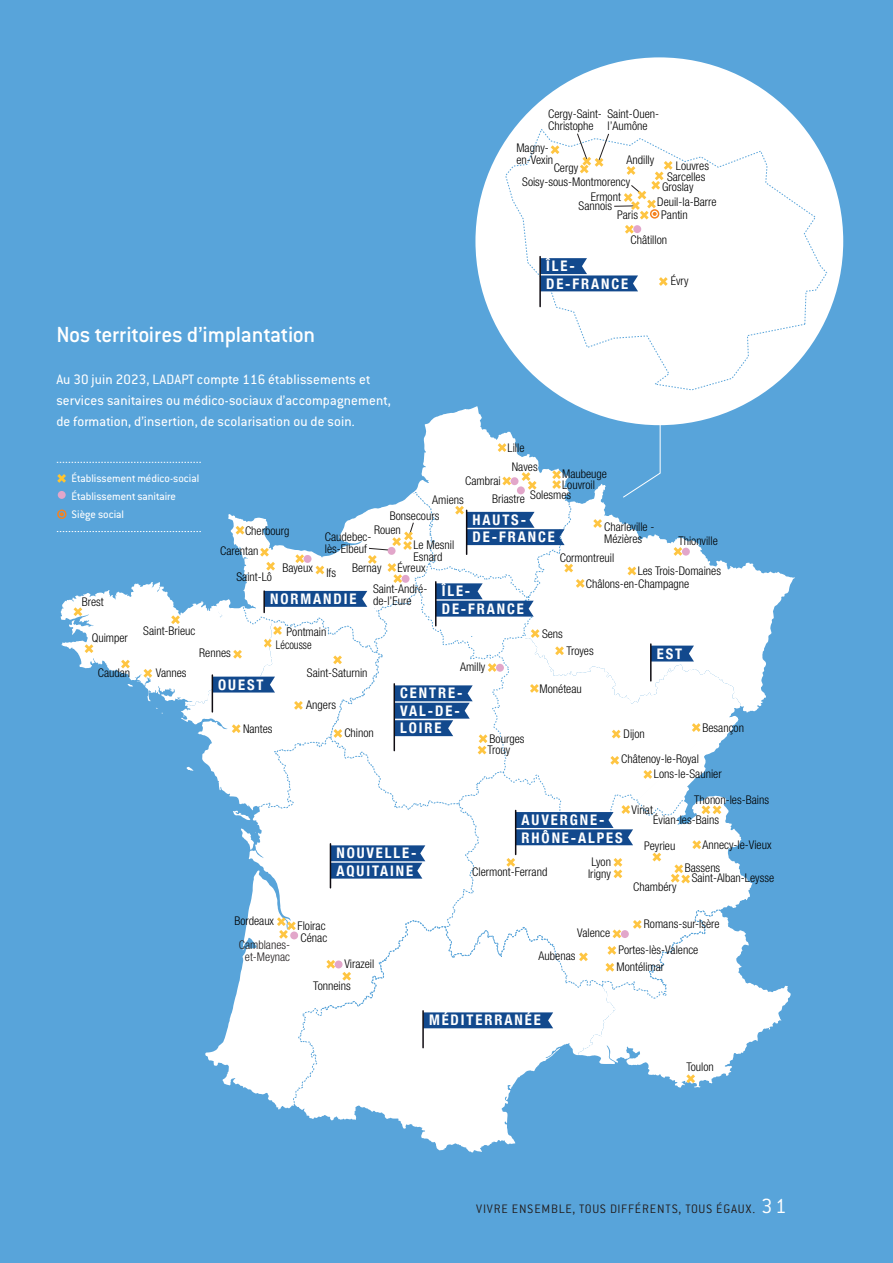
<style>
.page{position:relative;width:893px;height:1263px;background:#fff}
.page>*{position:absolute;margin:0;border:0;box-sizing:border-box;transform-origin:0 0}
.t1{font:500 24px "Conduit ITC Std";letter-spacing:-.015em;color:#fff}
.t2{font:300 22.5px "Conduit ITC Std";color:#fff}
.t3{font:15px/21px "Conduit ITC Std";letter-spacing:.01em;color:#fff}
.t4{font:700 condensed 14.55px/17.5px "Helvetica Neue";letter-spacing:.13em;color:#fff}
.t5{font:300 13.5px "Conduit ITC Std";letter-spacing:.06em;color:#231f20}
.t6{font:300 condensed 12px/12px "Helvetica Neue";color:#000}
.t7{font:12px "Conduit ITC Std";color:#fff}
.t8{font:300 condensed 12px/12px "Helvetica Neue";color:#231f20;text-align:center}
.t9{font:300 condensed 12px "Helvetica Neue";color:#000;scale:.89 1}
</style>
<div class="page">
<div style="left:1px;top:1px;width:891px;height:1261px;background:#58a4da"></div>
<div style="left:475px;top:57px;width:368px;height:368px;background:#fff;border-radius:50%"></div>
<svg style="left:505px;top:128px;width:323px;height:263px"></svg>
<svg style="left:721px;top:560px;width:74px;height:153px;fill:#fff"></svg>
<svg style="left:205px;top:883px;width:88px;height:227px"></svg>
<svg style="left:296px;top:1106px;width:220px;height:46px"></svg>
<svg style="left:721px;top:829px;width:31px;height:79px;fill:#fff"></svg>
<svg style="left:721px;top:633px;width:23px;height:196px"></svg>
<div style="left:258px;top:883px;width:186px;height:127px;background:#fff"></div>
<svg style="left:293px;top:920px;width:285px;height:186px;background:#f0f7fb"></svg>
<div style="left:444px;top:883px;width:277px;height:107px;background:#fff"></div>
<svg style="left:578px;top:908px;width:213px;height:180px"></svg>
<svg style="left:277px;top:917px;width:19px;height:22px"></svg>
<div style="left:290px;top:931px;width:8px;height:8px;background:#e2a6ca;border-radius:50%"></div>
<div style="left:335px;top:960px;width:8px;height:8px;background:#e2a6ca;border-radius:50%"></div>
<svg style="left:326px;top:960px;width:9px;height:9px"></svg>
<svg style="left:342px;top:972px;width:9px;height:9px"></svg>
<div style="left:633px;top:225px;width:8px;height:8px;background:#e2a6ca;border-radius:50%"></div>
<svg style="left:625px;top:225px;width:9px;height:9px"></svg>
<svg style="left:659px;top:277px;width:9px;height:9px"></svg>
<svg style="left:577px;top:133px;width:96px;height:86px"></svg>
<svg style="left:551px;top:145px;width:8px;height:9px"></svg>
<svg style="left:541px;top:258px;width:97px;height:33px"></svg>
<hr style="left:539px;top:257px;width:2px;height:50px;background:#0f0b11">
<hr style="left:330px;top:844px;width:1px;height:44px;background:#0f0b11">
<svg style="left:424px;top:1012px;width:129px;height:16px;background:#1c5091"></svg>
<hr style="left:422px;top:1011px;width:2px;height:37px;background:#0f0b11">
<svg style="left:57px;top:401px;width:664px;height:482px"></svg>
<p class="t6" style="left:548px;top:107px;width:55px">Cergy-Saint-<br>Christophe</p>
<p class="t6" style="left:554px;top:162px;width:26px">Cergy</p>
<p class="t6" style="left:607px;top:107px;width:53px">Saint-Ouen&shy;l’Aumône</p>
<p class="t6" style="left:516px;top:142px;width:38px">Magny&shy;en-Vexin</p>
<p class="t6" style="left:626px;top:154px;width:29px">Andilly</p>
<p class="t6" style="left:676px;top:160px;width:35px">Louvres</p>
<p class="t6" style="left:662px;top:171px;width:45px;line-height:10.4px;text-indent:5px">Sarcelles<br>Groslay</p>
<p class="t6" style="left:522px;top:175px;width:109px">Soisy-sous-Montmorency</p>
<p class="t6" style="left:579px;top:192px;width:44px;line-height:9px;text-indent:12px">Ermont<br>Sannois</p>
<p class="t6" style="left:657px;top:196px;width:61px">Deuil-la-Barre</p>
<p class="t6" style="left:617px;top:208px;width:23px">Paris</p>
<p class="t6" style="left:661px;top:208px;width:28px">Pantin</p>
<p class="t6" style="left:631px;top:234px;width:38px">Châtillon</p>
<p class="t1" style="left:56px;top:320px;width:260px">Nos territoires d’implantation</p>
<p class="t3" style="left:56px;top:368px;width:336px">Au 30 juin 2023, LADAPT compte 116 établissements et services sanitaires ou médico-sociaux d’accompagnement, de formation, d’insertion, de scolarisation ou de soin.</p>
<p class="t4" style="left:546px;top:256px;width:84px">ÎLE-<br>DE-FRANCE</p>
<p class="t6" style="left:671px;top:274px;width:19px">Évry</p>
<p class="t7" style="left:72px;top:470px;width:129px">Établissement médico-social</p>
<p class="t7" style="left:72px;top:488px;width:106px">Établissement sanitaire</p>
<p class="t7" style="left:72px;top:506px;width:54px">Siège social</p>
<p class="t6" style="left:82px;top:596px;width:23px">Brest</p>
<p class="t6" style="left:508px;top:441px;width:18px">Lille</p>
<p class="t6" style="left:492px;top:472px;width:80px;line-height:15.9px;text-indent:-27px">Cambrai<br>Briastre Solesmes</p>
<p class="t6" style="left:512px;top:460px;width:27px">Naves</p>
<p class="t6" style="left:562px;top:468px;width:46px;line-height:10.8px">Maubeuge<br>Louvroil</p>
<p class="t6" style="left:432px;top:493px;width:33px">Amiens</p>
<p class="t6" style="left:374px;top:508px;width:67px;line-height:14.4px;text-indent:16px">Bonsecours<br>Rouen</p>
<p class="t4" style="left:473px;top:510px;width:84px">HAUTS-<br>DE-FRANCE</p>
<p class="t6" style="left:604px;top:521px;width:52px">Charleville -<br>Mézières</p>
<p class="t6" style="left:245px;top:524px;width:46px">Cherbourg</p>
<p class="t6" style="left:237px;top:570px;width:37px">Saint-Lô</p>
<p class="t6" style="left:325px;top:530px;width:48px">Caudebec&shy;lès-Elbeuf</p>
<p class="t6" style="left:413px;top:539px;width:42px">Le Mesnil<br>Esnard</p>
<p class="t6" style="left:678px;top:535px;width:41px">Thionville</p>
<p class="t6" style="left:638px;top:565px;width:85px">Les Trois-Domaines</p>
<p class="t6" style="left:220px;top:545px;width:40px">Carentan</p>
<p class="t6" style="left:586px;top:545px;width:105px;line-height:25.7px;text-indent:-26px">Cormontreuil<br>Châlons-en-Champagne</p>
<p class="t6" style="left:282px;top:561px;width:32px">Bayeux</p>
<p class="t6" style="left:373px;top:557px;width:56px;line-height:20.7px;text-align:right">Évreux<br>Saint-André-</p>
<p class="t6" style="left:373px;top:594px;width:40px">de-l’Eure</p>
<p class="t6" style="left:352px;top:562px;width:31px">Bernay</p>
<p class="t6" style="left:326px;top:567px;width:11px">Ifs</p>
<p class="t4" style="left:442px;top:581px;width:84px">ÎLE-<br>DE-FRANCE</p>
<p class="t4" style="left:270px;top:589px;width:88px">NORMANDIE</p>
<p class="t6" style="left:92px;top:632px;width:38px">Quimper</p>
<p class="t6" style="left:143px;top:625px;width:54px">Saint-Brieuc</p>
<p class="t6" style="left:199px;top:647px;width:33px">Rennes</p>
<p class="t6" style="left:287px;top:625px;width:41px">Pontmain</p>
<p class="t9" style="left:276px;top:637px;width:41px">Lécousse</p>
<p class="t6" style="left:542px;top:627px;width:22px">Sens</p>
<p class="t6" style="left:567px;top:645px;width:29px">Troyes</p>
<p class="t4" style="left:657px;top:644px;width:27px">EST</p>
<p class="t6" style="left:98px;top:667px;width:34px">Caudan</p>
<p class="t6" style="left:156px;top:667px;width:32px">Vannes</p>
<p class="t6" style="left:307px;top:666px;width:62px">Saint-Saturnin</p>
<p class="t4" style="left:218px;top:675px;width:47px">OUEST</p>
<p class="t6" style="left:243px;top:722px;width:31px">Nantes</p>
<p class="t6" style="left:306px;top:699px;width:31px">Angers</p>
<p class="t6" style="left:344px;top:727px;width:31px">Chinon</p>
<p class="t6" style="left:460px;top:661px;width:27px">Amilly</p>
<p class="t4" style="left:400px;top:683px;width:64px">CENTRE-<br>VAL-DE-<br>LOIRE</p>
<p class="t6" style="left:488px;top:733px;width:38px;line-height:10.9px">Bourges<br>Trouy</p>
<p class="t6" style="left:540px;top:682px;width:44px">Monéteau</p>
<p class="t6" style="left:624px;top:727px;width:23px">Dijon</p>
<p class="t6" style="left:702px;top:721px;width:43px">Besançon</p>
<p class="t6" style="left:621px;top:753px;width:79px">Châtenoy-le-Royal</p>
<p class="t6" style="left:654px;top:768px;width:69px">Lons-le-Saunier</p>
<p class="t4" style="left:336px;top:843px;width:82px">NOUVELLE-<br>AQUITAINE</p>
<p class="t6" style="left:234px;top:914px;width:41px">Bordeaux</p>
<p class="t8" style="left:239px;top:938px;width:53px">Camblanes&shy;et-Meynac</p>
<p class="t6" style="left:298px;top:919px;width:29px">Floirac</p>
<p class="t6" style="left:313px;top:953px;width:62px;line-height:21.8px;text-indent:31px">Virazeil<br>Tonneins</p>
<p class="t6" style="left:301px;top:932px;width:28px">Cénac</p>
<p class="t4" style="left:522px;top:810px;width:103px">AUVERGNE-<br>RHÔNE-ALPES</p>
<p class="t6" style="left:694px;top:793px;width:76px">Thonon-les-Bains</p>
<p class="t6" style="left:632px;top:803px;width:23px">Viriat</p>
<p class="t6" style="left:702px;top:807px;width:71px;line-height:24.9px;text-indent:-49px">Évian-les-Bains<br>Annecy-le-Vieux</p>
<p class="t6" style="left:644px;top:839px;width:33px">Peyrieu</p>
<p class="t6" style="left:472px;top:866px;width:77px">Clermont-Ferrand</p>
<p class="t6" style="left:591px;top:856px;width:21px">Lyon</p>
<p class="t6" style="left:588px;top:867px;width:24px">Irigny</p>
<p class="t6" style="left:633px;top:881px;width:45px">Chambéry</p>
<p class="t6" style="left:685px;top:861px;width:37px">Bassens</p>
<p class="t6" style="left:692px;top:872px;width:84px">Saint-Alban-Leysse</p>
<p class="t6" style="left:644px;top:918px;width:77px">Romans-sur-Isère</p>
<p class="t6" style="left:616px;top:960px;width:49px">Montélimar</p>
<p class="t6" style="left:577px;top:927px;width:35px">Valence</p>
<p class="t6" style="left:618px;top:944px;width:81px">Portes-lès-Valence</p>
<p class="t6" style="left:539px;top:950px;width:38px">Aubenas</p>
<p class="t4" style="left:429px;top:1010px;width:113px">MÉDITERRANÉE</p>
<p class="t6" style="left:686px;top:1061px;width:29px">Toulon</p>
<p class="t5" style="left:476px;top:1201px;width:281px">VIVRE ENSEMBLE, TOUS DIFFÉRENTS, TOUS ÉGAUX.</p>
<p class="t2" style="left:761px;top:1193px;width:27px">31</p>
</div>
